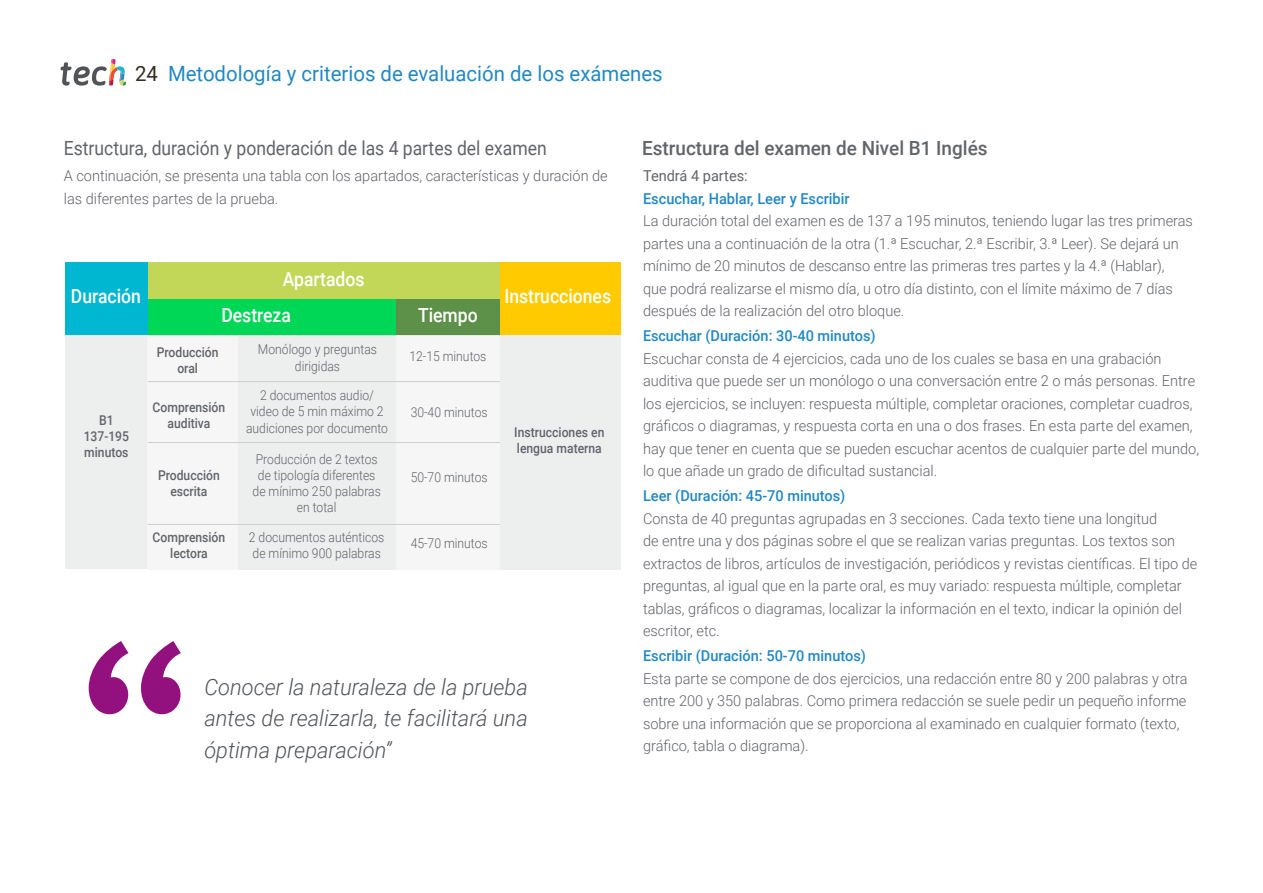
<style>
.page{position:relative;width:1263px;height:893px;background:#fff}
.page>*{position:absolute;margin:0;border:0;box-sizing:border-box;transform-origin:0 0}
.t1{font:italic 300 22.5px/31.5px "Roboto";color:#52555b;text-align:justify}
.t2{font:21px "Roboto";color:#2088c5}
.t3{font:19.5px "Roboto";color:#61646a;scale:.9 1}
.t4{font:500 19.5px/36.3px "Roboto";color:#fff;scale:.9 1}
.t5{font:500 19.5px "Roboto";color:#61646a}
.t6{font:300 15px/22.5px "Roboto";color:#61646a}
.t7{font:500 15px "Roboto";color:#2088c5}
.t8{font:500 15px "Roboto";color:#2088c5;scale:.95 1}
.t9{font:15px "Roboto";color:#61646a}
.t10{font:300 13.5px/16.2px "Roboto";color:#61646a;text-align:center;scale:.9 1}
.t11{font:500 13.5px/16.2px "Roboto";color:#61646a;text-align:center;scale:.9 1}
.s1{color:#312e20}
</style>
<div class="page">
<svg style="left:89px;top:641px;width:92px;height:73px"></svg>
<svg style="left:61px;top:59px;width:65px;height:27px"></svg>
<div style="left:148px;top:263px;width:352px;height:36px;background:#c2d757"></div>
<div style="left:148px;top:299px;width:248px;height:36px;background:#00d757"></div>
<div style="left:396px;top:299px;width:104px;height:36px;background:#5d9149"></div>
<div style="left:65px;top:263px;width:83px;height:72px;background:#00b7d1"></div>
<div style="left:500px;top:263px;width:120px;height:72px;background:#ffcb00"></div>
<div style="left:65px;top:335px;width:83px;height:233px;background:#eceded"></div>
<div style="left:396px;top:335px;width:104px;height:234px;background:#f6f6f6"></div>
<div style="left:148px;top:335px;width:91px;height:234px;background:#f6f6f6"></div>
<div style="left:239px;top:335px;width:157px;height:234px;background:#eceded"></div>
<div style="left:500px;top:335px;width:120px;height:234px;background:#eceded"></div>
<hr style="left:148px;top:381px;width:352px;height:1px;background:#cecfcd">
<hr style="left:148px;top:442px;width:352px;height:1px;background:#cecfcd">
<hr style="left:148px;top:524px;width:352px;height:1px;background:#cecfcd">
<h2 class="t2" style="left:135px;top:59px;width:529px"><span class="s1">24</span> Metodología y criterios de evaluación de los exámenes</h2>
<h3 class="t3" style="left:64px;top:134px;width:538px">Estructura, duración y ponderación de las 4 partes del examen</h3>
<h3 class="t5" style="left:642px;top:134px;width:347px">Estructura del examen de Nivel B1 Inglés</h3>
<p class="t6" style="left:64px;top:164px;width:545px">A continuación, se presenta una tabla con los apartados, características y duración de las diferentes partes de la prueba.</p>
<h3 class="t4" style="left:221px;top:260px;width:160px;text-indent:62px">Apartados<br>Destreza</h3>
<h3 class="t4" style="left:71px;top:277px;width:79px">Duración</h3>
<h3 class="t4" style="left:504px;top:277px;width:120px">Instrucciones</h3>
<h3 class="t4" style="left:418px;top:296px;width:68px">Tiempo</h3>
<p class="t11" style="left:84px;top:411px;width:52px">B1<br>137-195 minutos</p>
<p class="t10" style="left:258px;top:341px;width:134px">Monólogo y preguntas dirigidas</p>
<p class="t11" style="left:157px;top:344px;width:70px">Producción oral</p>
<p class="t10" style="left:409px;top:348px;width:87px">12-15 minutos</p>
<p class="t10" style="left:246px;top:387px;width:159px">2 documentos audio/ video de 5 min máximo 2 audiciones por documento</p>
<p class="t10" style="left:253px;top:450px;width:144px">Producción de 2 textos de tipología diferentes de mínimo 250 palabras en total</p>
<p class="t10" style="left:249px;top:528px;width:152px;text-align:left">2 documentos auténticos de mínimo 900 palabras</p>
<p class="t11" style="left:153px;top:398px;width:82px">Comprensión auditiva</p>
<p class="t10" style="left:411px;top:404px;width:87px">30-40 minutos</p>
<p class="t11" style="left:158px;top:467px;width:70px">Producción escrita</p>
<p class="t10" style="left:411px;top:469px;width:87px">50-70 minutos</p>
<p class="t11" style="left:153px;top:528px;width:82px">Comprensión lectora</p>
<p class="t10" style="left:411px;top:535px;width:87px">45-70 minutos</p>
<p class="t11" style="left:514px;top:423px;width:102px;text-align:left">Instrucciones en lengua materna</p>
<h1 class="t1" style="left:204px;top:670px;width:325px">Conocer la naturaleza de la prueba antes de realizarla, te facilitará una óptima preparación”</h1>
<p class="t9" style="left:643px;top:165px;width:106px">Tendrá 4 partes:</p>
<p class="t7" style="left:643px;top:188px;width:208px">Escuchar, Hablar, Leer y Escribir</p>
<p class="t6" style="left:643px;top:209px;width:551px">La duración total del examen es de 137 a 195 minutos, teniendo lugar las tres primeras partes una a continuación de la otra (1.ª Escuchar, 2.ª Escribir, 3.ª Leer). Se dejará un mínimo de 20 minutos de descanso entre las primeras tres partes y la 4.ª (Hablar),<br>que podrá realizarse el mismo día, u otro día distinto, con el límite máximo de 7 días después de la realización del otro bloque.</p>
<p class="t8" style="left:643px;top:325px;width:246px">Escuchar (Duración: 30-40 minutos)</p>
<p class="t6" style="left:643px;top:347px;width:558px">Escuchar consta de 4 ejercicios, cada uno de los cuales se basa en una grabación auditiva que puede ser un monólogo o una conversación entre 2 o más personas. Entre los ejercicios, se incluyen: respuesta múltiple, completar oraciones, completar cuadros, gráficos o diagramas, y respuesta corta en una o dos frases. En esta parte del examen, hay que tener en cuenta que se pueden escuchar acentos de cualquier parte del mundo, lo que añade un grado de dificultad sustancial.</p>
<p class="t7" style="left:643px;top:485px;width:204px">Leer (Duración: 45-70 minutos)</p>
<p class="t6" style="left:643px;top:507px;width:556px">Consta de 40 preguntas agrupadas en 3 secciones. Cada texto tiene una longitud<br>de entre una y dos páginas sobre el que se realizan varias preguntas. Los textos son extractos de libros, artículos de investigación, periódicos y revistas científicas. El tipo de preguntas, al igual que en la parte oral, es muy variado: respuesta múltiple, completar tablas, gráficos o diagramas, localizar la información en el texto, indicar la opinión del escritor, etc.</p>
<p class="t7" style="left:643px;top:645px;width:224px">Escribir (Duración: 50-70 minutos)</p>
<p class="t6" style="left:643px;top:667px;width:546px">Esta parte se compone de dos ejercicios, una redacción entre 80 y 200 palabras y otra entre 200 y 350 palabras. Como primera redacción se suele pedir un pequeño informe sobre una información que se proporciona al examinado en cualquier formato (texto, gráfico, tabla o diagrama).</p>
</div>
